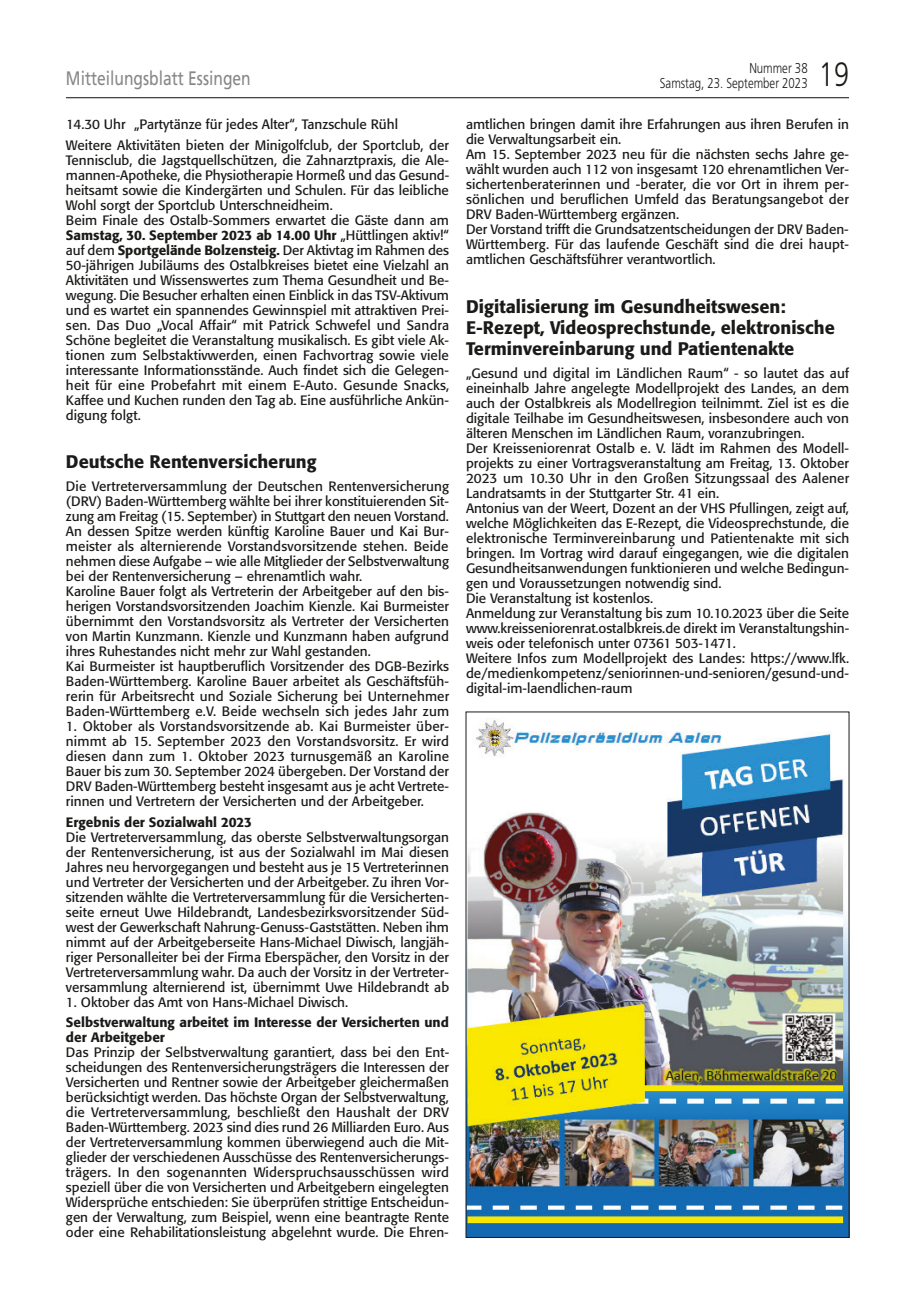
<style>
.page{position:relative;width:915px;height:1297px;background:#fff}
.page>*{position:absolute;margin:0;border:0;box-sizing:border-box;transform-origin:0 0}
.t1{font:300 33.75px "Frutiger";color:#1a1a18;scale:.8 1}
.t2{font:19.5px "Frutiger";color:#868786;scale:.8 1}
.t3{font:500 18px/21px "Formata";color:#1a1a18}
.t4{font:300 14.25px "Frutiger";color:#1a1a18;scale:.8 1}
.t5{font:13.5px/15px "Formata";color:#1a1a18}
.t6{font:500 13.5px/15px "Formata";color:#1a1a18}
.s1{font-weight:500}
</style>
<div class="page">
<hr style="left:66px;top:97px;width:782px;height:1px;background:#1a1a18">
<img style="left:467px;top:720px;width:380px;height:516px">
<p class="t4" style="left:749px;top:60px;width:74px">Nummer 38</p>
<h2 class="t2" style="left:66px;top:66px;width:232px">Mitteilungsblatt Essingen</h2>
<p class="t4" style="left:659px;top:75px;width:186px">Samstag, 23. September 2023</p>
<h1 class="t1" style="left:818px;top:55px;width:39px">19</h1>
<p class="t5" style="left:66px;top:113px;width:384px;line-height:21.1px">14.30 Uhr „Partytänze für jedes Alter“, Tanzschule Rühl<br>Weitere Aktivitäten bieten der Minigolfclub, der Sportclub, der</p>
<p class="t5" style="left:66px;top:153px;width:384px">Tennisclub, die Jagstquellschützen, die Zahnarztpraxis, die Ale&shy;mannen-Apotheke, die Physiotherapie Hormeß und das Gesund&shy;heitsamt sowie die Kindergärten und Schulen. Für das leibliche Wohl sorgt der Sportclub Unterschneidheim.<br>Beim Finale des Ostalb-Sommers erwartet die Gäste dann am <span class="s1">Samstag, 30. September 2023 ab 14.00 Uhr</span> „Hüttlingen aktiv!“ auf dem <span class="s1">Sportgelände Bolzensteig.</span> Der Aktivtag im Rahmen des 50-jährigen Jubiläums des Ostalbkreises bietet eine Vielzahl an Aktivitäten und Wissenswertes zum Thema Gesundheit und Be&shy;wegung. Die Besucher erhalten einen Einblick in das TSV-Aktivum und es wartet ein spannendes Gewinnspiel mit attraktiven Prei&shy;sen. Das Duo „Vocal Affair“ mit Patrick Schwefel und Sandra Schöne begleitet die Veranstaltung musikalisch. Es gibt viele Ak&shy;tionen zum Selbstaktivwerden, einen Fachvortrag sowie viele interessante Informationsstände. Auch findet sich die Gelegen&shy;heit für eine Probefahrt mit einem E-Auto. Gesunde Snacks, Kaffee und Kuchen runden den Tag ab. Eine ausführliche Ankün&shy;digung folgt.</p>
<h3 class="t3" style="left:66px;top:451px;width:252px">Deutsche Rentenversicherung</h3>
<p class="t5" style="left:66px;top:479px;width:384px">Die Vertreterversammlung der Deutschen Rentenversicherung (DRV) Baden-Württemberg wählte bei ihrer konstituierenden Sit&shy;zung am Freitag (15. September) in Stuttgart den neuen Vorstand.<br>An dessen Spitze werden künftig Karoline Bauer und Kai Bur&shy;meister als alternierende Vorstandsvorsitzende stehen. Beide nehmen diese Aufgabe – wie alle Mitglieder der Selbstverwaltung bei der Rentenversicherung – ehrenamtlich wahr.<br>Karoline Bauer folgt als Vertreterin der Arbeitgeber auf den bis&shy;herigen Vorstandsvorsitzenden Joachim Kienzle. Kai Burmeister übernimmt den Vorstandsvorsitz als Vertreter der Versicherten von Martin Kunzmann. Kienzle und Kunzmann haben aufgrund ihres Ruhestandes nicht mehr zur Wahl gestanden.<br>Kai Burmeister ist hauptberuflich Vorsitzender des DGB-Bezirks Baden-Württemberg. Karoline Bauer arbeitet als Geschäftsfüh&shy;rerin für Arbeitsrecht und Soziale Sicherung bei Unternehmer Baden-Württemberg e.V. Beide wechseln sich jedes Jahr zum</p>
<p class="t5" style="left:66px;top:719px;width:384px;text-align:justify">1. Oktober als Vorstandsvorsitzende ab. Kai Burmeister über&shy;nimmt ab 15. September 2023 den Vorstandsvorsitz. Er wird diesen dann zum 1. Oktober 2023 turnusgemäß an Karoline Bauer bis zum 30. September 2024 übergeben. Der Vorstand der DRV Baden-Württemberg besteht insgesamt aus je acht Vertrete&shy;rinnen und Vertretern der Versicherten und der Arbeitgeber.</p>
<p class="t6" style="left:66px;top:814px;width:187px">Ergebnis der Sozialwahl 2023</p>
<p class="t5" style="left:66px;top:830px;width:384px;text-align:justify">Die Vertreterversammlung, das oberste Selbstverwaltungsorgan der Rentenversicherung, ist aus der Sozialwahl im Mai diesen Jahres neu hervorgegangen und besteht aus je 15 Vertreterinnen und Vertreter der Versicherten und der Arbeitgeber. Zu ihren Vor&shy;sitzenden wählte die Vertreterversammlung für die Versicherten&shy;seite erneut Uwe Hildebrandt, Landesbezirksvorsitzender Süd&shy;west der Gewerkschaft Nahrung-Genuss-Gaststätten. Neben ihm nimmt auf der Arbeitgeberseite Hans-Michael Diwisch, langjäh&shy;riger Personalleiter bei der Firma Eberspächer, den Vorsitz in der Vertreterversammlung wahr. Da auch der Vorsitz in der Vertreter&shy;versammlung alternierend ist, übernimmt Uwe Hildebrandt ab</p>
<p class="t5" style="left:66px;top:994px;width:284px">1. Oktober das Amt von Hans-Michael Diwisch.</p>
<p class="t6" style="left:66px;top:1015px;width:384px">Selbstverwaltung arbeitet im Interesse der Versicherten und der Arbeitgeber</p>
<p class="t5" style="left:66px;top:1045px;width:384px;text-align:justify">Das Prinzip der Selbstverwaltung garantiert, dass bei den Ent&shy;scheidungen des Rentenversicherungsträgers die Interessen der Versicherten und Rentner sowie der Arbeitgeber gleichermaßen berücksichtigt werden. Das höchste Organ der Selbstverwaltung, die Vertreterversammlung, beschließt den Haushalt der DRV Baden-Württemberg. 2023 sind dies rund 26 Milliarden Euro. Aus der Vertreterversammlung kommen überwiegend auch die Mit&shy;glieder der verschiedenen Ausschüsse des Rentenversicherungs&shy;trägers. In den sogenannten Widerspruchsausschüssen wird speziell über die von Versicherten und Arbeitgebern eingelegten Widersprüche entschieden: Sie überprüfen strittige Entscheidun&shy;gen der Verwaltung, zum Beispiel, wenn eine beantragte Rente oder eine Rehabilitationsleistung abgelehnt wurde. Die Ehren-</p>
<p class="t5" style="left:466px;top:116px;width:384px">amtlichen bringen damit ihre Erfahrungen aus ihren Berufen in die Verwaltungsarbeit ein.<br>Am 15. September 2023 neu für die nächsten sechs Jahre ge&shy;wählt wurden auch 112 von insgesamt 120 ehrenamtlichen Ver&shy;sichertenberaterinnen und -berater, die vor Ort in ihrem per&shy;sönlichen und beruflichen Umfeld das Beratungsangebot der DRV Baden-Württemberg ergänzen.<br>Der Vorstand trifft die Grundsatzentscheidungen der DRV Baden-Württemberg. Für das laufende Geschäft sind die drei haupt&shy;amtlichen Geschäftsführer verantwortlich.</p>
<h3 class="t3" style="left:466px;top:296px;width:370px">Digitalisierung im Gesundheitswesen:<br>E-Rezept, Videosprechstunde, elektronische<br>Terminvereinbarung und Patientenakte</h3>
<p class="t5" style="left:466px;top:366px;width:384px">„Gesund und digital im Ländlichen Raum“ - so lautet das auf eineinhalb Jahre angelegte Modellprojekt des Landes, an dem auch der Ostalbkreis als Modellregion teilnimmt. Ziel ist es die digitale Teilhabe im Gesundheitswesen, insbesondere auch von älteren Menschen im Ländlichen Raum, voranzubringen.<br>Der Kreisseniorenrat Ostalb e. V. lädt im Rahmen des Modell&shy;projekts zu einer Vortragsveranstaltung am Freitag, 13. Oktober 2023 um 10.30 Uhr in den Großen Sitzungssaal des Aalener Landratsamts in der Stuttgarter Str. 41 ein.<br>Antonius van der Weert, Dozent an der VHS Pfullingen, zeigt auf, welche Möglichkeiten das E-Rezept, die Videosprechstunde, die elektronische Terminvereinbarung und Patientenakte mit sich bringen. Im Vortrag wird darauf eingegangen, wie die digitalen Gesundheitsanwendungen funktionieren und welche Bedingun&shy;gen und Voraussetzungen notwendig sind.<br>Die Veranstaltung ist kostenlos.<br>Anmeldung zur Veranstaltung bis zum 10.10.2023 über die Seite www.kreisseniorenrat.ostalbkreis.de direkt im Veranstaltungshin&shy;weis oder telefonisch unter 07361 503-1471.<br>Weitere Infos zum Modellprojekt des Landes: https://www.lfk. de/medienkompetenz/seniorinnen-und-senioren/gesund-und&shy;digital-im-laendlichen-raum</p>
</div>
